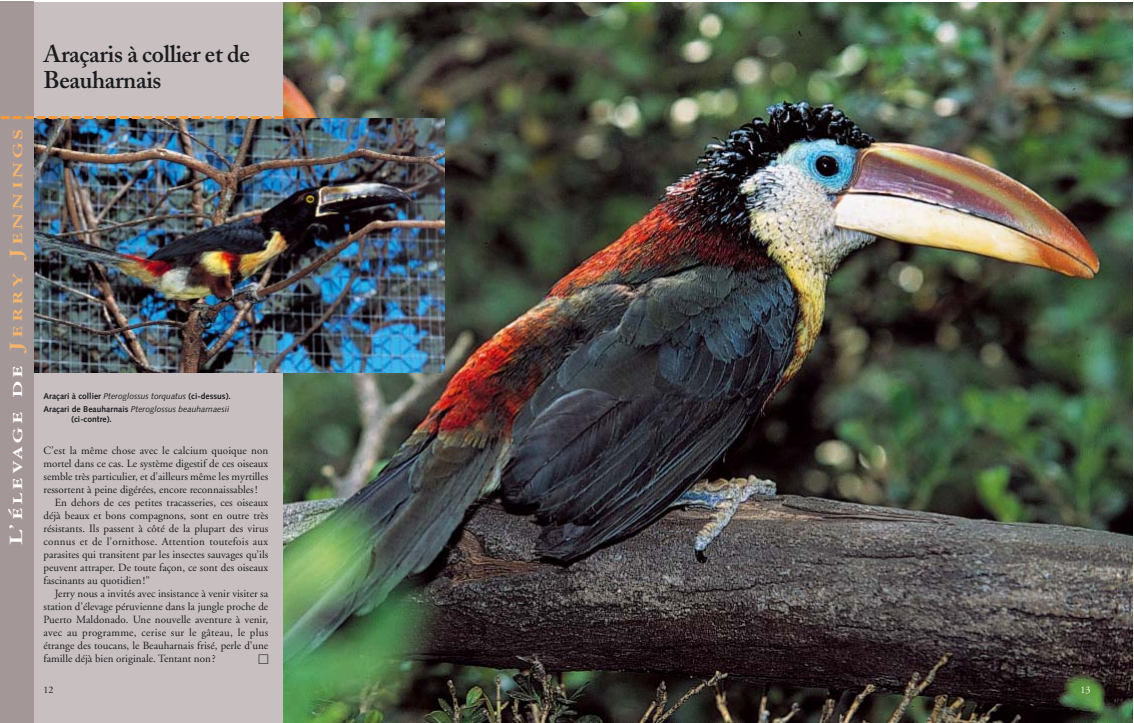
<style>
.page{position:relative;width:1134px;height:723px;background:#fff}
.page>*{position:absolute;margin:0;border:0;box-sizing:border-box;transform-origin:0 0}
.t1{font:600 24px/26px "Adobe Caslon";letter-spacing:-.015em;color:#1b1c20}
.t2{font:20px "Garamond Three Bold SC";letter-spacing:.1em;color:#f6b569;scale:1.42 1}
.t3{font:11px "Adobe Garamond";color:#1b1c20}
.t4{font:11px "Adobe Garamond";letter-spacing:.025em;color:#1b1c20}
.t5{font:10px "Adobe Garamond";color:#fff}
.t6{font:10px "Adobe Garamond";color:#1b1c20}
.t7{font:700 8.5px/13px "Syntax";color:#1b1c20}
.s1{color:#fff}
.s2{font-weight:400;font-style:italic}
</style>
<div class="page">
<img style="left:283px;top:2px;width:850px;height:721px">
<div style="left:28px;top:2px;width:255px;height:721px;background:#c8c0c0"></div>
<img style="left:34px;top:119px;width:410px;height:253px">
<div style="left:0;top:1px;width:34px;height:722px;background:#a49798"></div>
<svg style="left:1px;top:116px;width:282px;height:3px"></svg>
<h1 class="t1" style="left:44px;top:44px;width:208px">Araçaris à collier et de<br>Beauharnais</h1>
<h2 class="t2" style="left:9px;top:545px;width:295px;rotate:-90deg"><span class="s1">L’élevage de</span> Jerry Jennings</h2>
<p class="t7" style="left:44px;top:390px;width:189px">Araçari à collier <span class="s2">Pteroglossus torquatus</span> (ci-dessus).<br>Araçari de Beauharnais <span class="s2">Pteroglossus beauharnaesii</span></p>
<p class="t7" style="left:71px;top:413px;width:42px">(ci-contre).</p>
<p class="t3" style="left:44px;top:446px;width:226px">C’est la même chose avec le calcium quoique non</p>
<p class="t3" style="left:44px;top:459px;width:226px">mortel dans ce cas. Le système digestif de ces oiseaux</p>
<p class="t3" style="left:44px;top:472px;width:226px">semble très particulier, et d’ailleurs même les myrtilles</p>
<p class="t3" style="left:44px;top:485px;width:216px">ressortent à peine digérées, encore reconnaissables !</p>
<p class="t3" style="left:55px;top:498px;width:215px">En dehors de ces petites tracasseries, ces oiseaux</p>
<p class="t3" style="left:44px;top:511px;width:226px">déjà beaux et bons compagnons, sont en outre très</p>
<p class="t3" style="left:44px;top:524px;width:226px">résistants. Ils passent à côté de la plupart des virus</p>
<p class="t4" style="left:44px;top:537px;width:226px">connus et de l’ornithose. Attention toutefois aux</p>
<p class="t3" style="left:44px;top:550px;width:226px">parasites qui transitent par les insectes sauvages qu’ils</p>
<p class="t3" style="left:44px;top:563px;width:226px">peuvent attraper. De toute façon, ce sont des oiseaux</p>
<p class="t3" style="left:44px;top:576px;width:108px">fascinants au quotidien !”</p>
<p class="t3" style="left:55px;top:589px;width:215px">Jerry nous a invités avec insistance à venir visiter sa</p>
<p class="t3" style="left:44px;top:602px;width:226px">station d’élevage péruvienne dans la jungle proche de</p>
<p class="t3" style="left:44px;top:615px;width:226px">Puerto Maldonado. Une nouvelle aventure à venir,</p>
<p class="t4" style="left:44px;top:628px;width:226px">avec au programme, cerise sur le gâteau, le plus</p>
<p class="t3" style="left:44px;top:641px;width:226px">étrange des toucans, le Beauharnais frisé, perle d’une</p>
<p class="t3" style="left:44px;top:654px;width:174px">famille déjà bien originale. Tentant non ?</p>
<p class="t6" style="left:44px;top:686px;width:11px">12</p>
<p class="t5" style="left:1080px;top:686px;width:11px">13</p>
</div>
